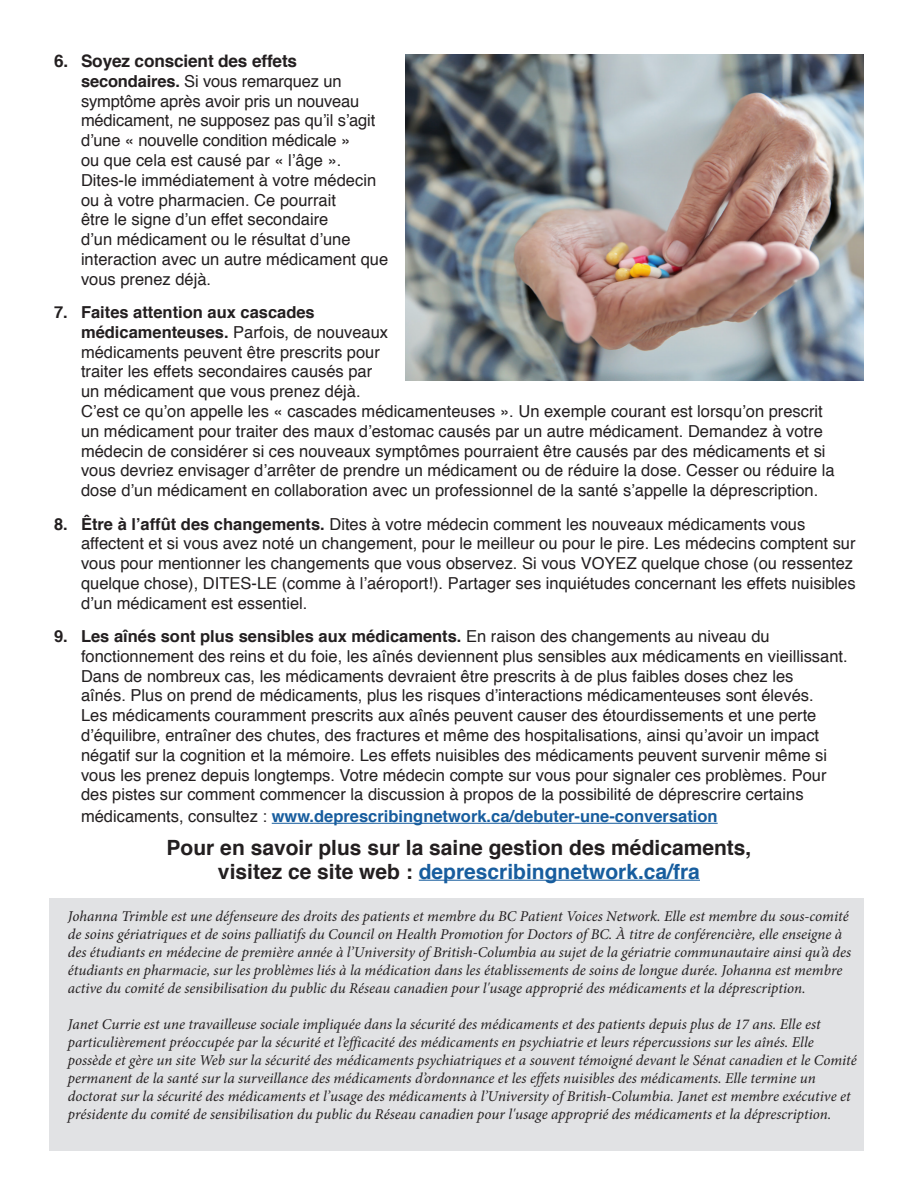
<style>
.page{position:relative;width:918px;height:1188px;background:#fff}
.page>*{position:absolute;margin:0;border:0;box-sizing:border-box;transform-origin:0 0}
.t1{font:700 21px "Helvetica";color:#231f20}
.t2{font:700 21px "Helvetica";color:#175d9e}
.t3{font:700 17.25px "Helvetica";letter-spacing:-.01em;color:#231f20}
.t4{font:16.5px/19.8px "Helvetica";color:#231f20}
.t5{font:700 16.5px "Helvetica";color:#175d9e}
.t6{font:italic 15px/18px "Minion Pro";color:#231f20}
.s1{font-weight:700}
.s2{font-weight:400;color:#231f20}
.s3{color:#231f20}
</style>
<div class="page">
<div style="left:50px;top:899px;width:814px;height:252px;background:#e1e2e4"></div>
<hr style="left:272px;top:823px;width:446px;height:1px;background:#175d9e">
<hr style="left:419px;top:880px;width:281px;height:1px;background:#175d9e">
<img style="left:405px;top:54px;width:459px;height:326px">
<p class="t3" style="left:54px;top:47px;width:245px">6. Soyez conscient des effets</p>
<p class="t4" style="left:81px;top:72px;width:309px"><span class="s1">secondaires.</span> Si vous remarquez un symptôme après avoir pris un nouveau médicament, ne supposez pas qu’il s’agit d’une « nouvelle condition médicale »<br>ou que cela est causé par « l’âge ».<br>Dites-le immédiatement à votre médecin ou à votre pharmacien. Ce pourrait<br>être le signe d’un effet secondaire<br>d’un médicament ou le résultat d’une interaction avec un autre médicament que vous prenez déjà.</p>
<p class="t4" style="left:81px;top:303px;width:755px;text-indent:-27px"><span class="s1">7. Faites attention aux cascades<br>médicamenteuses.</span> Parfois, de nouveaux<br>médicaments peuvent être prescrits pour<br>traiter les effets secondaires causés par<br>un médicament que vous prenez déjà.<br>C’est ce qu’on appelle les « cascades médicamenteuses ». Un exemple courant est lorsqu’on prescrit un médicament pour traiter des maux d’estomac causés par un autre médicament. Demandez à votre médecin de considérer si ces nouveaux symptômes pourraient être causés par des médicaments et si vous devriez envisager d’arrêter de prendre un médicament ou de réduire la dose. Cesser ou réduire la dose d’un médicament en collaboration avec un professionnel de la santé s’appelle la déprescription.</p>
<p class="t4" style="left:81px;top:514px;width:776px;text-indent:-27px"><span class="s1">8. Être à l’affût des changements.</span> Dites à votre médecin comment les nouveaux médicaments vous affectent et si vous avez noté un changement, pour le meilleur ou pour le pire. Les médecins comptent sur vous pour mentionner les changements que vous observez. Si vous VOYEZ quelque chose (ou ressentez quelque chose), DITES-LE (comme à l’aéroport!). Partager ses inquiétudes concernant les effets nuisibles d’un médicament est essentiel.</p>
<p class="t4" style="left:81px;top:627px;width:768px;text-indent:-27px"><span class="s1">9. Les aînés sont plus sensibles aux médicaments.</span> En raison des changements au niveau du fonctionnement des reins et du foie, les aînés deviennent plus sensibles aux médicaments en vieillissant.<br>Dans de nombreux cas, les médicaments devraient être prescrits à de plus faibles doses chez les<br>aînés. Plus on prend de médicaments, plus les risques d’interactions médicamenteuses sont élevés.<br>Les médicaments couramment prescrits aux aînés peuvent causer des étourdissements et une perte d’équilibre, entraîner des chutes, des fractures et même des hospitalisations, ainsi qu’avoir un impact négatif sur la cognition et la mémoire. Les effets nuisibles des médicaments peuvent survenir même si vous les prenez depuis longtemps. Votre médecin compte sur vous pour signaler ces problèmes. Pour des pistes sur comment commencer la discussion à propos de la possibilité de déprescrire certains</p>
<p class="t5" style="left:81px;top:803px;width:638px"><span class="s2">médicaments, consultez :</span> www.deprescribingnetwork.ca/debuter-une-conversation</p>
<p class="t1" style="left:167px;top:830px;width:586px">Pour en savoir plus sur la saine gestion des médicaments,</p>
<p class="t2" style="left:218px;top:854px;width:484px"><span class="s3">visitez ce site web :</span> deprescribingnetwork.ca/fra</p>
<p class="t6" style="left:68px;top:908px;width:785px">Johanna Trimble est une défenseure des droits des patients et membre du BC Patient Voices Network. Elle est membre du sous-comité de soins gériatriques et de soins palliatifs du Council on Health Promotion for Doctors of BC. À titre de conférencière, elle enseigne à des étudiants en médecine de première année à l’University of British-Columbia au sujet de la gériatrie communautaire ainsi qu’à des étudiants en pharmacie, sur les problèmes liés à la médication dans les établissements de soins de longue durée. Johanna est membre active du comité de sensibilisation du public du Réseau canadien pour l'usage approprié des médicaments et la déprescription.</p>
<p class="t6" style="left:68px;top:1016px;width:791px">Janet Currie est une travailleuse sociale impliquée dans la sécurité des médicaments et des patients depuis plus de 17 ans. Elle est particulièrement préoccupée par la sécurité et l’efficacité des médicaments en psychiatrie et leurs répercussions sur les aînés. Elle possède et gère un site Web sur la sécurité des médicaments psychiatriques et a souvent témoigné devant le Sénat canadien et le Comité permanent de la santé sur la surveillance des médicaments d’ordonnance et les effets nuisibles des médicaments. Elle termine un doctorat sur la sécurité des médicaments et l’usage des médicaments à l’University of British-Columbia. Janet est membre exécutive et présidente du comité de sensibilisation du public du Réseau canadien pour l'usage approprié des médicaments et la déprescription.</p>
</div>
